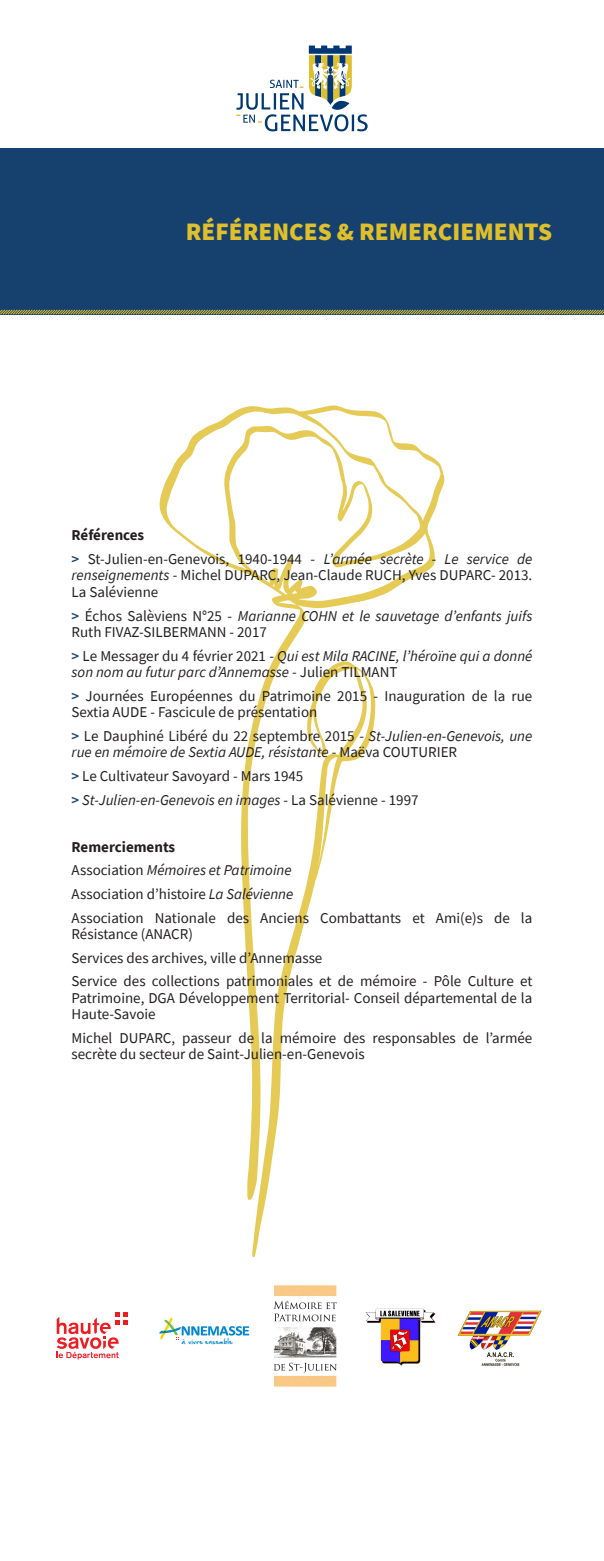
<style>
.page{position:relative;width:604px;height:1561px;background:#fff}
.page>*{position:absolute;margin:0;border:0;box-sizing:border-box;transform-origin:0 0}
.t1{font:900 25px "Source Sans Pro";color:#dfbf2b}
.t2{font:15px/23.6px "Source Sans Pro";color:#231f20}
.t3{font:italic 15px/16.5px "Source Sans Pro";color:#231f20}
.t4{font:5.85px "Hand Of Sean";letter-spacing:.1em;color:#0087cd}
.s1{font-weight:700}
.s2{font-weight:600;color:#16416f}
.s3{font-style:italic}
.s4{font-weight:600;font-style:normal;color:#16416f}
.s5{font-style:normal}
</style>
<div class="page">
<svg style="left:159px;top:405px;width:286px;height:795px"></svg>
<svg style="left:251px;top:660px;width:125px;height:597px"></svg>
<div style="left:0;top:148px;width:604px;height:166px;background:#16416f"></div>
<img style="left:457px;top:1310px;width:85px;height:56px">
<svg style="left:57px;top:1312px;width:71px;height:47px"></svg>
<svg style="left:159px;top:1317px;width:90px;height:22px"></svg>
<img style="left:365px;top:1308px;width:71px;height:58px">
<img style="left:273px;top:1285px;width:64px;height:102px">
<svg style="left:0;top:309px;width:604px;height:6px;background:#677352"></svg>
<svg style="left:236px;top:46px;width:132px;height:85px"></svg>
<h1 class="t1" style="left:186px;top:215px;width:368px">RÉFÉRENCES &amp; REMERCIEMENTS</h1>
<p class="t2" style="left:72px;top:523px;width:462px"><span class="s1">Références<br></span><span class="s2">&gt;</span> St-Julien-en-Genevois, 1940-1944 - <span class="s3">L’armée secrète - Le service de</span></p>
<p class="t2" style="left:72px;top:567px;width:462px;line-height:16.5px"><span class="s3">renseignements</span> - Michel DUPARC, Jean-Claude RUCH, Yves DUPARC- 2013.<br>La Salévienne</p>
<p class="t2" style="left:72px;top:607px;width:462px;line-height:16.5px"><span class="s2">&gt;</span> Échos Salèviens N°25 - <span class="s3">Marianne COHN et le sauvetage d’enfants juifs<br></span>Ruth FIVAZ-SILBERMANN - 2017</p>
<p class="t3" style="left:72px;top:647px;width:462px"><span class="s4">&gt;</span> <span class="s5">Le Messager du 4 février 2021 -</span> Qui est Mila RACINE, l’héroïne qui a donné son nom au futur parc d’Annemasse <span class="s5">- Julien TILMANT</span></p>
<p class="t2" style="left:72px;top:687px;width:462px;line-height:16.5px"><span class="s2">&gt;</span> Journées Européennes du Patrimoine 2015 - Inauguration de la rue<br>Sextia AUDE - Fascicule de présentation</p>
<p class="t3" style="left:72px;top:727px;width:462px"><span class="s4">&gt;</span> <span class="s5">Le Dauphiné Libéré du 22 septembre 2015 -</span> St-Julien-en-Genevois, une rue en mémoire de Sextia AUDE, résistante <span class="s5">- Maëva COUTURIER</span></p>
<p class="t2" style="left:72px;top:764px;width:348px"><span class="s2">&gt;</span> Le Cultivateur Savoyard - Mars 1945<br><span class="s2">&gt;</span> <span class="s3">St-Julien-en-Genevois en images</span> - La Salévienne - 1997</p>
<p class="t2" style="left:72px;top:835px;width:462px"><span class="s1">Remerciements<br></span>Association <span class="s3">Mémoires et Patrimoine<br></span>Association d’histoire <span class="s3">La Salévienne<br></span>Association Nationale des Anciens Combattants et Ami(e)s de la</p>
<p class="t2" style="left:72px;top:922px;width:462px">Résistance (ANACR)<br>Services des archives, ville d’Annemasse<br>Service des collections patrimoniales et de mémoire - Pôle Culture et</p>
<p class="t2" style="left:72px;top:989px;width:462px;line-height:16.5px">Patrimoine, DGA Développement Territorial- Conseil départemental de la<br>Haute-Savoie</p>
<p class="t2" style="left:72px;top:1029px;width:462px;line-height:16.5px">Michel DUPARC, passeur de la mémoire des responsables de l’armée secrète du secteur de Saint-Julien-en-Genevois</p>
<p class="t4" style="left:182px;top:1338px;width:52px">à vivre ensemble</p>
</div>
